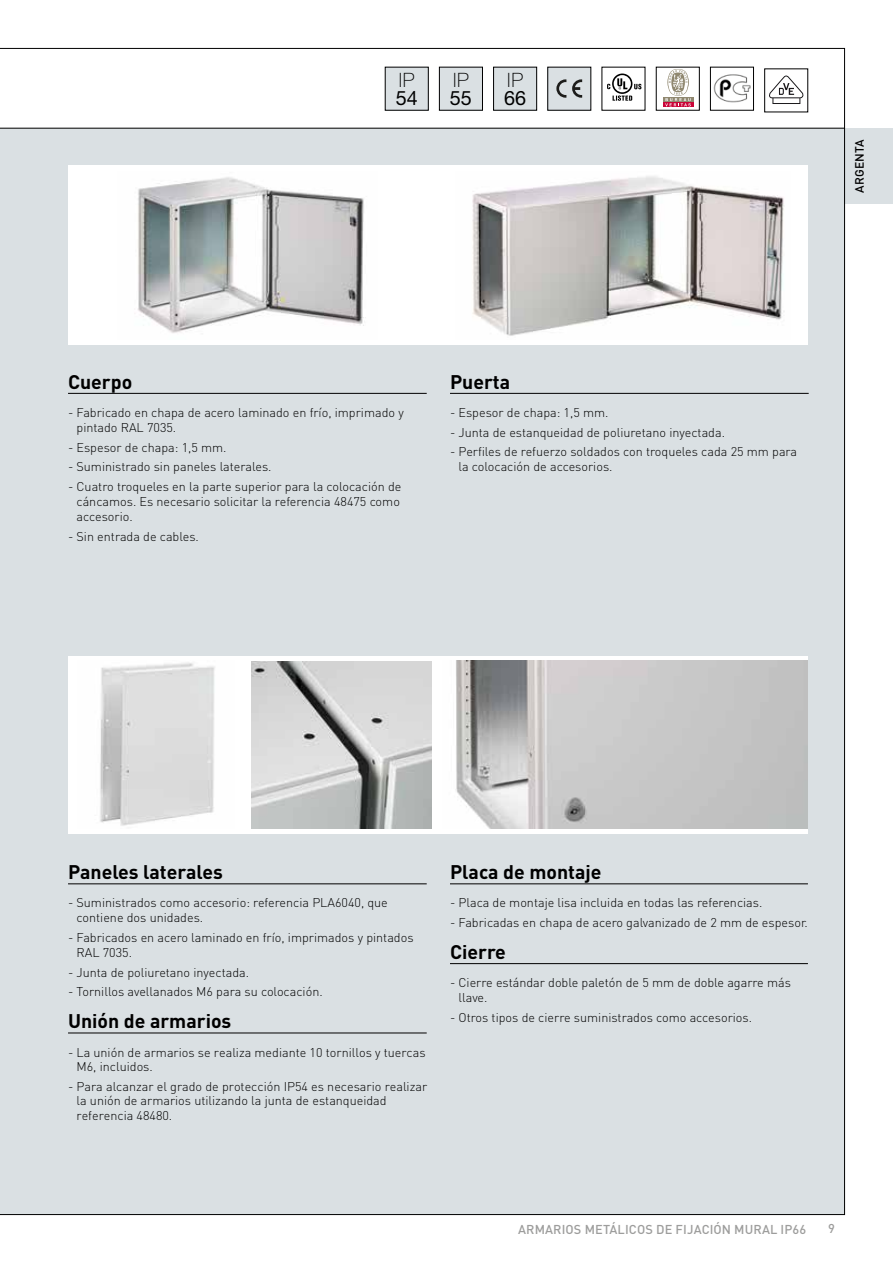
<style>
.page{position:relative;width:893px;height:1263px;background:#fff}
.page>*{position:absolute;margin:0;border:0;box-sizing:border-box;transform-origin:0 0}
.t1{font:100 19.8px "Helvetica Neue LT Pro";color:#000}
.t2{font:19.8px "Helvetica Neue LT Pro";color:#000}
.t3{font:700 19.5px "DIN Pro";color:#000}
.t4{font:500 12.75px "DIN Pro";letter-spacing:.01em;color:#9d9d9c}
.t5{font:300 12.6px/15px "DIN Pro";color:#000}
.t6{font:500 12px "DIN Pro";letter-spacing:.01em;color:#000}
</style>
<div class="page">
<div style="left:844px;top:128px;width:49px;height:76px;background:#dae0e3"></div>
<svg style="left:607px;top:74px;width:34px;height:27px"></svg>
<div style="left:548px;top:67px;width:43px;height:43px;background:#dae0e3"></div>
<svg style="left:556px;top:79px;width:10px;height:19px"></svg>
<svg style="left:572px;top:79px;width:10px;height:19px"></svg>
<div style="left:439px;top:67px;width:43px;height:43px;background:#dae0e3"></div>
<div style="left:439px;top:67px;width:44px;height:43px;border:1px solid #000"></div>
<div style="left:385px;top:67px;width:43px;height:43px;background:#dae0e3"></div>
<div style="left:494px;top:67px;width:43px;height:43px;background:#dae0e3"></div>
<div style="left:493px;top:67px;width:44px;height:43px;border:1px solid #000"></div>
<div style="left:663px;top:97px;width:30px;height:5px;background:#908870"></div>
<svg style="left:663px;top:103px;width:30px;height:4px"></svg>
<svg style="left:665px;top:69px;width:26px;height:37px"></svg>
<div style="left:710px;top:67px;width:44px;height:43px;border:1px solid #000"></div>
<img style="left:714px;top:74px;width:37px;height:29px">
<svg style="left:769px;top:76px;width:34px;height:28px"></svg>
<div style="left:0;top:128px;width:845px;height:1087px;background:#dae0e3"></div>
<hr style="left:68px;top:393px;width:359px;height:1px;background:#000">
<hr style="left:450px;top:393px;width:359px;height:1px;background:#000">
<div style="left:68px;top:166px;width:740px;height:179px;background:#fff"></div>
<img style="left:472px;top:176px;width:313px;height:160px">
<img style="left:138px;top:177px;width:228px;height:156px">
<div style="left:68px;top:656px;width:740px;height:177px;background:#fff"></div>
<img style="left:100px;top:662px;width:115px;height:164px">
<img style="left:455px;top:661px;width:353px;height:167px">
<hr style="left:68px;top:883px;width:359px;height:1px;background:#000">
<hr style="left:68px;top:1032px;width:359px;height:1px;background:#000">
<hr style="left:450px;top:883px;width:358px;height:1px;background:#000">
<hr style="left:450px;top:963px;width:358px;height:1px;background:#000">
<img style="left:252px;top:661px;width:180px;height:167px">
<h1 class="t1" style="left:399px;top:68px;width:17px">IP</h1>
<h1 class="t2" style="left:396px;top:86px;width:24px">54</h1>
<h1 class="t1" style="left:453px;top:68px;width:17px">IP</h1>
<h1 class="t2" style="left:450px;top:86px;width:24px">55</h1>
<h1 class="t1" style="left:507px;top:68px;width:17px">IP</h1>
<h1 class="t2" style="left:504px;top:86px;width:24px">66</h1>
<p class="t6" style="left:851px;top:193px;width:55px;rotate:-90deg">ARGENTA</p>
<h2 class="t3" style="left:68px;top:368px;width:66px">Cuerpo</h2>
<p class="t5" style="left:77px;top:404px;width:329px;text-indent:-9px">- Fabricado en chapa de acero laminado en frío, imprimado y pintado RAL 7035.</p>
<p class="t5" style="left:68px;top:439px;width:160px">- Espesor de chapa: 1,5 mm.</p>
<p class="t5" style="left:68px;top:459px;width:205px">- Suministrado sin paneles laterales.</p>
<p class="t5" style="left:77px;top:478px;width:326px;text-indent:-9px">- Cuatro troqueles en la parte superior para la colocación de cáncamos. Es necesario solicitar la referencia 48475 como accesorio.</p>
<p class="t5" style="left:68px;top:528px;width:132px">- Sin entrada de cables.</p>
<h2 class="t3" style="left:450px;top:368px;width:62px">Puerta</h2>
<p class="t5" style="left:450px;top:404px;width:160px">- Espesor de chapa: 1,5 mm.</p>
<p class="t5" style="left:450px;top:424px;width:276px">- Junta de estanqueidad de poliuretano inyectada.</p>
<p class="t5" style="left:458px;top:444px;width:340px;text-indent:-9px">- Perfiles de refuerzo soldados con troqueles cada 25 mm para la colocación de accesorios.</p>
<h2 class="t3" style="left:68px;top:859px;width:156px">Paneles laterales</h2>
<p class="t5" style="left:77px;top:895px;width:313px;text-indent:-9px">- Suministrados como accesorio: referencia PLA6040, que contiene dos unidades.</p>
<p class="t5" style="left:77px;top:929px;width:339px;text-indent:-9px">- Fabricados en acero laminado en frío, imprimados y pintados<br>RAL 7035.</p>
<p class="t5" style="left:68px;top:964px;width:183px">- Junta de poliuretano inyectada.</p>
<p class="t5" style="left:68px;top:984px;width:256px">- Tornillos avellanados M6 para su colocación.</p>
<h2 class="t3" style="left:68px;top:1008px;width:165px">Unión de armarios</h2>
<p class="t5" style="left:77px;top:1044px;width:351px;line-height:14.4px;text-indent:-9px">- La unión de armarios se realiza mediante 10 tornillos y tuercas<br>M6, incluidos.</p>
<p class="t5" style="left:77px;top:1078px;width:352px;text-indent:-9px">- Para alcanzar el grado de protección IP54 es necesario realizar la unión de armarios utilizando la junta de estanqueidad referencia 48480.</p>
<h2 class="t3" style="left:450px;top:859px;width:153px">Placa de montaje</h2>
<p class="t5" style="left:450px;top:895px;width:314px">- Placa de montaje lisa incluida en todas las referencias.</p>
<p class="t5" style="left:450px;top:914px;width:359px">- Fabricadas en chapa de acero galvanizado de 2 mm de espesor.</p>
<h2 class="t3" style="left:450px;top:939px;width:57px">Cierre</h2>
<p class="t5" style="left:458px;top:974px;width:334px;text-indent:-9px">- Cierre estándar doble paletón de 5 mm de doble agarre más llave.</p>
<p class="t5" style="left:450px;top:1009px;width:304px">- Otros tipos de cierre suministrados como accesorios.</p>
<p class="t4" style="left:518px;top:1221px;width:290px">ARMARIOS METÁLICOS DE FIJACIÓN MURAL IP66</p>
<p class="t4" style="left:828px;top:1219px;width:8px">9</p>
</div>
